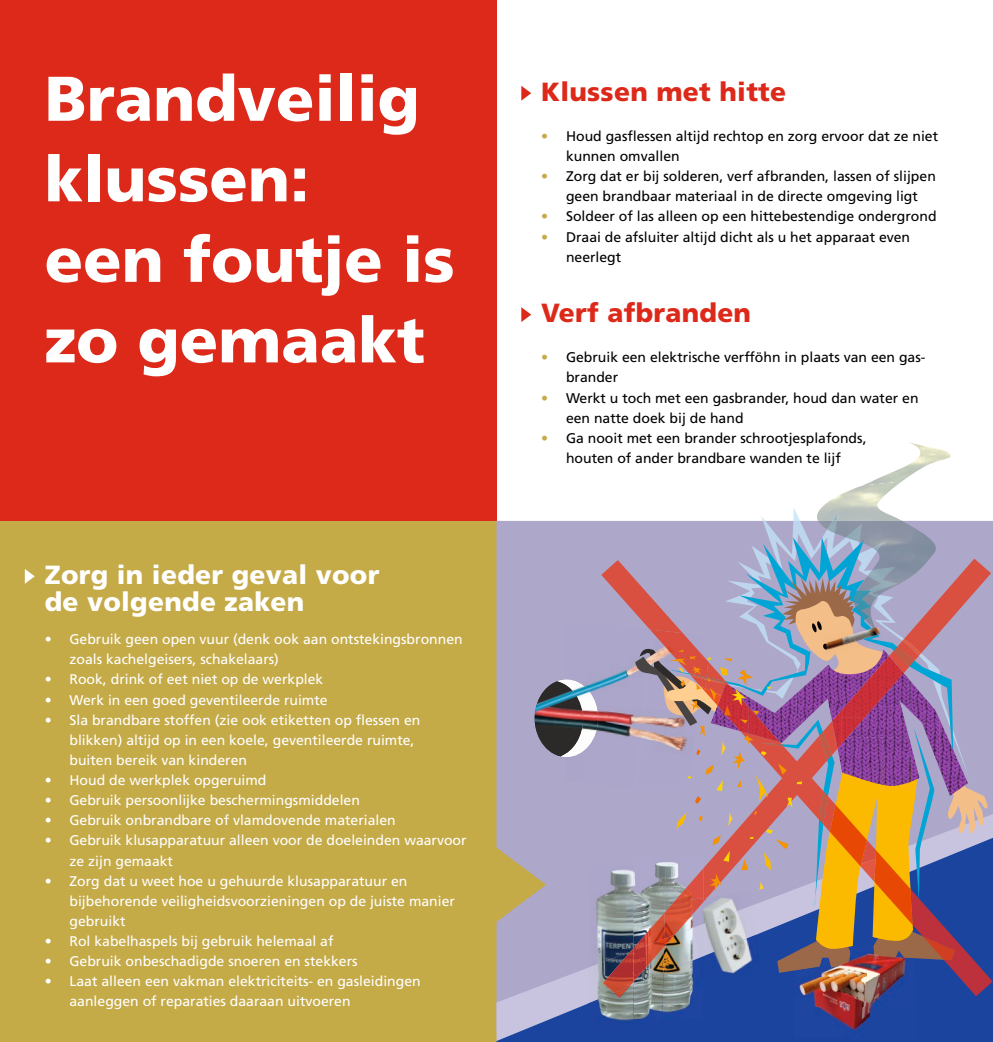
<style>
.page{position:relative;width:993px;height:1042px;background:#fff}
.page>*{position:absolute;margin:0;border:0;box-sizing:border-box;transform-origin:0 0}
.t1{font:900 63px/80.5px "Frutiger LT Std";color:#fff}
.t2{font:900 26.25px/27.1px "Frutiger LT Std";letter-spacing:.01em;color:#fff}
.t3{font:900 26.25px "Frutiger LT Std";letter-spacing:.01em;color:#dc2919}
.t4{font:14px/20.1px "Frutiger LT Std";color:#fff}
.t5{font:14px/20.1px "Frutiger LT Std";color:#000}
.s1{color:#c5aa48}
</style>
<div class="page">
<div style="left:0;top:520px;width:496px;height:522px;background:#c5aa48"></div>
<div style="left:0;top:0;width:496px;height:521px;background:#dc2919"></div>
<div style="left:496px;top:521px;width:496px;height:293px;background:#ada8ca"></div>
<svg style="left:496px;top:838px;width:496px;height:204px;background:#5970b2"></svg>
<svg style="left:534px;top:679px;width:64px;height:78px"></svg>
<img style="left:663px;top:996px;width:40px;height:23px">
<img style="left:587px;top:996px;width:75px;height:33px">
<img style="left:633px;top:996px;width:30px;height:23px">
<svg style="left:761px;top:508px;width:38px;height:13px"></svg>
<svg style="left:724px;top:521px;width:244px;height:38px;background:#aeaccd"></svg>
<svg style="left:669px;top:537px;width:284px;height:22px;background:#a4aecf"></svg>
<img style="left:546px;top:626px;width:11px;height:53px">
<img style="left:534px;top:679px;width:23px;height:43px">
<img style="left:794px;top:996px;width:120px;height:41px">
<img style="left:614px;top:996px;width:15px;height:1px">
<img style="left:835px;top:486px;width:27px;height:12px">
<img style="left:909px;top:442px;width:11px;height:14px">
<img style="left:862px;top:470px;width:35px;height:16px">
<img style="left:922px;top:446px;width:28px;height:20px">
<img style="left:896px;top:521px;width:19px;height:38px">
<img style="left:913px;top:532px;width:24px;height:27px">
<img style="left:817px;top:521px;width:9px;height:16px">
<svg style="left:832px;top:511px;width:5px;height:10px"></svg>
<img style="left:826px;top:521px;width:70px;height:38px">
<img style="left:853px;top:539px;width:17px;height:20px">
<img style="left:557px;top:559px;width:435px;height:437px">
<svg style="left:496px;top:846px;width:50px;height:77px;background:#b8a88a"></svg>
<svg style="left:25px;top:569px;width:10px;height:15px"></svg>
<svg style="left:521px;top:86px;width:10px;height:15px"></svg>
<svg style="left:521px;top:307px;width:10px;height:15px"></svg>
<h1 class="t1" style="left:45px;top:58px;width:411px">Brandveilig klussen:<br>een foutje is zo gemaakt</h1>
<h2 class="t3" style="left:541px;top:76px;width:246px">Klussen met hitte</h2>
<p class="t5" style="left:566px;top:126px;width:373px;text-indent:-25px"><span class="s1">•</span> Houd gasflessen altijd rechtop en zorg ervoor dat ze niet kunnen omvallen</p>
<p class="t5" style="left:541px;top:166px;width:396px;text-align:center"><span class="s1">•</span> Zorg dat er bij solderen, verf afbranden, lassen of slijpen geen brandbaar materiaal in de directe omgeving ligt</p>
<p class="t5" style="left:541px;top:206px;width:397px"><span class="s1">•</span> Soldeer of las alleen op een hittebestendige ondergrond</p>
<p class="t5" style="left:566px;top:227px;width:345px;text-indent:-25px"><span class="s1">•</span> Draai de afsluiter altijd dicht als u het apparaat even neerlegt</p>
<h2 class="t3" style="left:541px;top:297px;width:211px">Verf afbranden</h2>
<p class="t5" style="left:566px;top:347px;width:360px;text-indent:-25px"><span class="s1">•</span> Gebruik een elektrische verfföhn in plaats van een gas&shy;brander</p>
<p class="t5" style="left:566px;top:388px;width:354px;text-indent:-25px"><span class="s1">•</span> Werkt u toch met een gasbrander, houd dan water en een natte doek bij de hand</p>
<p class="t5" style="left:541px;top:428px;width:327px;text-align:center"><span class="s1">•</span> Ga nooit met een brander schrootjesplafonds, houten of ander brandbare wanden te lijf</p>
<h2 class="t2" style="left:45px;top:561px;width:336px">Zorg in ieder geval voor de volgende zaken</h2>
<p class="t4" style="left:69px;top:629px;width:394px;text-indent:-25px">• Gebruik geen open vuur (denk ook aan ontstekingsbronnen zoals kachelgeisers, schakelaars)</p>
<p class="t4" style="left:45px;top:669px;width:280px">• Rook, drink of eet niet op de werkplek</p>
<p class="t4" style="left:45px;top:689px;width:284px">• Werk in een goed geventileerde ruimte</p>
<p class="t4" style="left:69px;top:710px;width:352px;text-indent:-25px">• Sla brandbare stoffen (zie ook etiketten op flessen en blikken) altijd op in een koele, geventileerde ruimte, buiten bereik van kinderen</p>
<p class="t4" style="left:45px;top:770px;width:223px">• Houd de werkplek opgeruimd</p>
<p class="t4" style="left:45px;top:790px;width:316px">• Gebruik persoonlijke beschermingsmiddelen</p>
<p class="t4" style="left:45px;top:810px;width:352px">• Gebruik onbrandbare of vlamdovende materialen</p>
<p class="t4" style="left:69px;top:830px;width:398px;text-indent:-25px">• Gebruik klusapparatuur alleen voor de doeleinden waarvoor ze zijn gemaakt</p>
<p class="t4" style="left:69px;top:871px;width:387px;text-indent:-25px">• Zorg dat u weet hoe u gehuurde klusapparatuur en bijbehorende veiligheidsvoorzieningen op de juiste manier gebruikt</p>
<p class="t4" style="left:45px;top:931px;width:290px">• Rol kabelhaspels bij gebruik helemaal af</p>
<p class="t4" style="left:45px;top:951px;width:314px">• Gebruik onbeschadigde snoeren en stekkers</p>
<p class="t4" style="left:69px;top:971px;width:352px;text-indent:-25px">• Laat alleen een vakman elektriciteits- en gasleidingen aanleggen of reparaties daaraan uitvoeren</p>
</div>
